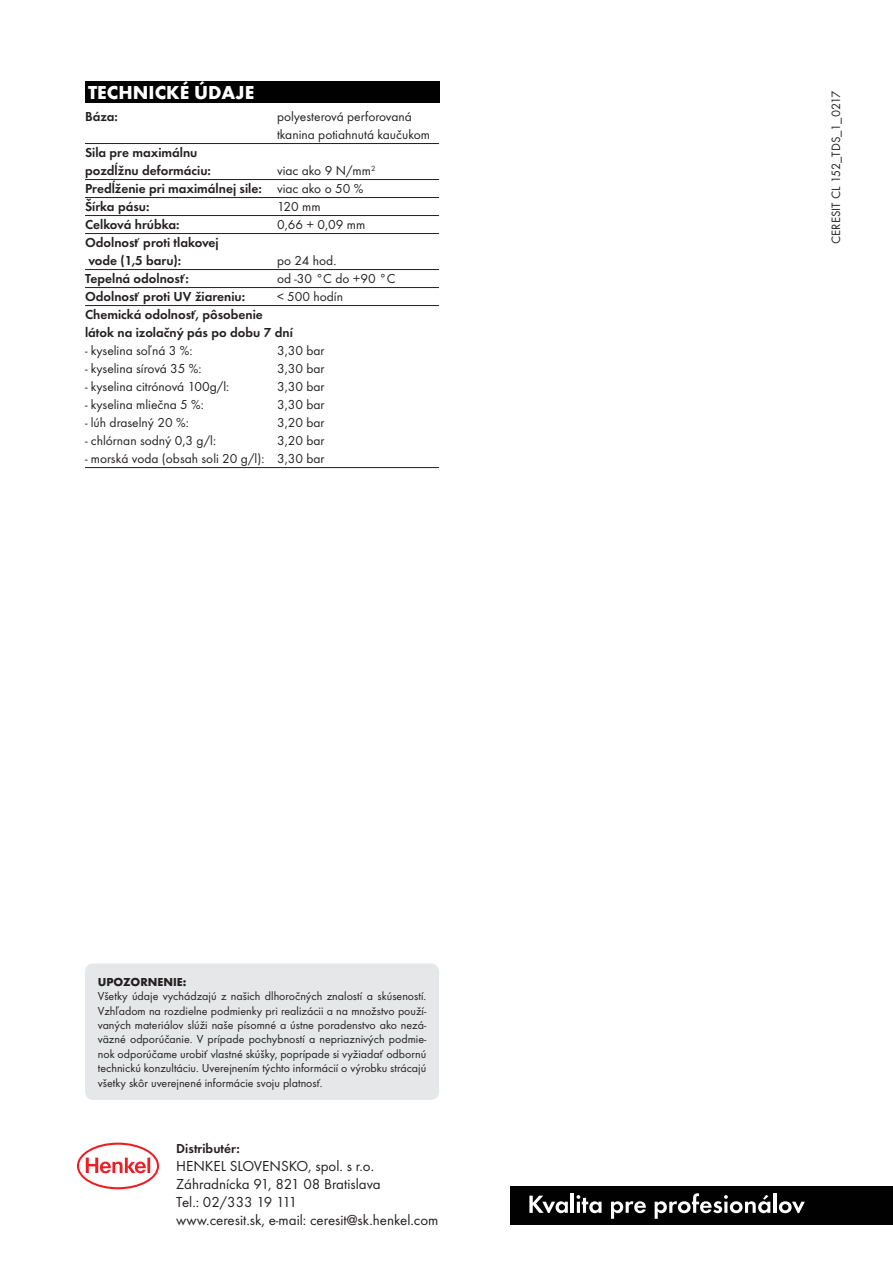
<style>
.page{position:relative;width:893px;height:1263px;background:#fff}
.page>*{position:absolute;margin:0;border:0;box-sizing:border-box;transform-origin:0 0}
.t1{font:700 19.5px "Futura TOT";color:#fff}
.t2{font:15px/18px "Futura TOT";color:#231f20}
.t3{font:13.5px/18px "Futura TOT";color:#231f20}
.t4{font:600 13.5px/18px "Futura TOT";color:#231f20}
.t5{font:12.6px "Futura TOT";color:#231f20}
.t6{font:12px/14.4px "Futura TOT";color:#231f20;text-align:justify}
.t7{font:700 12px "Futura TOT";color:#231f20}
.s1{font-weight:400}
</style>
<div class="page">
<hr style="left:85px;top:143px;width:354px;height:1px;background:#231f20">
<hr style="left:85px;top:179px;width:354px;height:1px;background:#231f20">
<hr style="left:85px;top:197px;width:354px;height:1px;background:#231f20">
<hr style="left:85px;top:215px;width:354px;height:1px;background:#231f20">
<hr style="left:85px;top:233px;width:354px;height:1px;background:#231f20">
<hr style="left:85px;top:269px;width:354px;height:1px;background:#231f20">
<hr style="left:85px;top:287px;width:354px;height:1px;background:#231f20">
<hr style="left:85px;top:305px;width:354px;height:1px;background:#231f20">
<hr style="left:85px;top:467px;width:354px;height:1px;background:#231f20">
<div style="left:85px;top:82px;width:354px;height:21px;background:#010101"></div>
<div style="left:510px;top:1186px;width:383px;height:39px;background:#010101"></div>
<svg style="left:529px;top:1195px;width:39px;height:18px"></svg>
<hr style="left:571px;top:1193px;width:3px;height:20px;background:#fff">
<svg style="left:577px;top:1195px;width:24px;height:18px"></svg>
<svg style="left:611px;top:1201px;width:35px;height:18px"></svg>
<svg style="left:655px;top:1193px;width:115px;height:26px"></svg>
<hr style="left:773px;top:1193px;width:3px;height:20px;background:#fff">
<svg style="left:779px;top:1201px;width:26px;height:12px"></svg>
<svg style="left:77px;top:1142px;width:82px;height:47px"></svg>
<div style="left:85px;top:963px;width:354px;height:137px;background:#e6e7e9;border-radius:9px"></div>
<h1 class="t1" style="left:88px;top:80px;width:168px">TECHNICKÉ ÚDAJE</h1>
<p class="t4" style="left:85px;top:107px;width:34px">Báza:</p>
<p class="t3" style="left:277px;top:107px;width:154px">polyesterová perforovaná tkanina potiahnutá kaučukom</p>
<p class="t4" style="left:85px;top:143px;width:127px">Sila pre maximálnu pozdĺžnu deformáciu:</p>
<p class="t4" style="left:85px;top:161px;width:292px;text-indent:192px"><span class="s1">viac ako 9 N/mm</span><sup>2<br></sup>Predĺženie pri maximálnej sile: <span class="s1">viac ako o 50 %<br></span>Šírka pásu:</p>
<p class="t3" style="left:277px;top:197px;width:45px">120 mm</p>
<p class="t4" style="left:85px;top:215px;width:96px">Celková hrúbka:</p>
<p class="t3" style="left:277px;top:215px;width:90px">0,66 + 0,09 mm</p>
<p class="t4" style="left:85px;top:233px;width:135px">Odolnosť proti tlakovej vode (1,5 baru):</p>
<p class="t3" style="left:277px;top:251px;width:61px">po 24 hod.</p>
<p class="t4" style="left:85px;top:269px;width:105px">Tepelná odolnosť:</p>
<p class="t3" style="left:277px;top:269px;width:120px">od -30 °C do +90 °C</p>
<p class="t4" style="left:85px;top:287px;width:162px">Odolnosť proti UV žiareniu:</p>
<p class="t3" style="left:277px;top:287px;width:68px">&lt; 500 hodín</p>
<p class="t4" style="left:85px;top:305px;width:209px">Chemická odolnosť, pôsobenie látok na izolačný pás po dobu 7 dní</p>
<p class="t3" style="left:85px;top:341px;width:109px">- kyselina soľná 3 %:</p>
<p class="t3" style="left:277px;top:341px;width:49px">3,30 bar</p>
<p class="t3" style="left:85px;top:359px;width:118px">- kyselina sírová 35 %:</p>
<p class="t3" style="left:277px;top:359px;width:49px">3,30 bar</p>
<p class="t3" style="left:85px;top:377px;width:146px">- kyselina citrónová 100g/l:</p>
<p class="t3" style="left:277px;top:377px;width:49px">3,30 bar</p>
<p class="t3" style="left:85px;top:395px;width:120px">- kyselina mliečna 5 %:</p>
<p class="t3" style="left:277px;top:395px;width:49px">3,30 bar</p>
<p class="t3" style="left:85px;top:413px;width:105px">- lúh draselný 20 %:</p>
<p class="t3" style="left:277px;top:413px;width:49px">3,20 bar</p>
<p class="t3" style="left:85px;top:431px;width:133px">- chlórnan sodný 0,3 g/l:</p>
<p class="t3" style="left:277px;top:431px;width:49px">3,20 bar</p>
<p class="t3" style="left:85px;top:449px;width:241px">- morská voda (obsah soli 20 g/l): 3,30 bar</p>
<p class="t7" style="left:98px;top:974px;width:90px">UPOZORNENIE:</p>
<p class="t6" style="left:98px;top:989px;width:330px">Všetky údaje vychádzajú z našich dlhoročných znalostí a skúseností.<br>Vzhľadom na rozdielne podmienky pri realizácii a na množstvo použí&shy;vaných materiálov slúži naše písomné a ústne poradenstvo ako nezá&shy;väzné odporúčanie. V prípade pochybností a nepriaznivých podmie&shy;nok odporúčame urobiť vlastné skúšky, poprípade si vyžiadať odbornú technickú konzultáciu. Uverejnením týchto informácií o výrobku strácajú všetky skôr uverejnené informácie svoju platnosť.</p>
<p class="t4" style="left:176px;top:1139px;width:65px">Distributér:</p>
<p class="t2" style="left:176px;top:1156px;width:264px">HENKEL SLOVENSKO, spol. s r.o.<br>Záhradnícka 91, 821 08 Bratislava<br>Tel.: 02/333 19 111<br>www.ceresit.sk, e-mail: ceresit@sk.henkel.com</p>
<p class="t5" style="left:828px;top:244px;width:154px;rotate:-90deg">CERESIT CL 152_TDS_1_0217</p>
</div>
